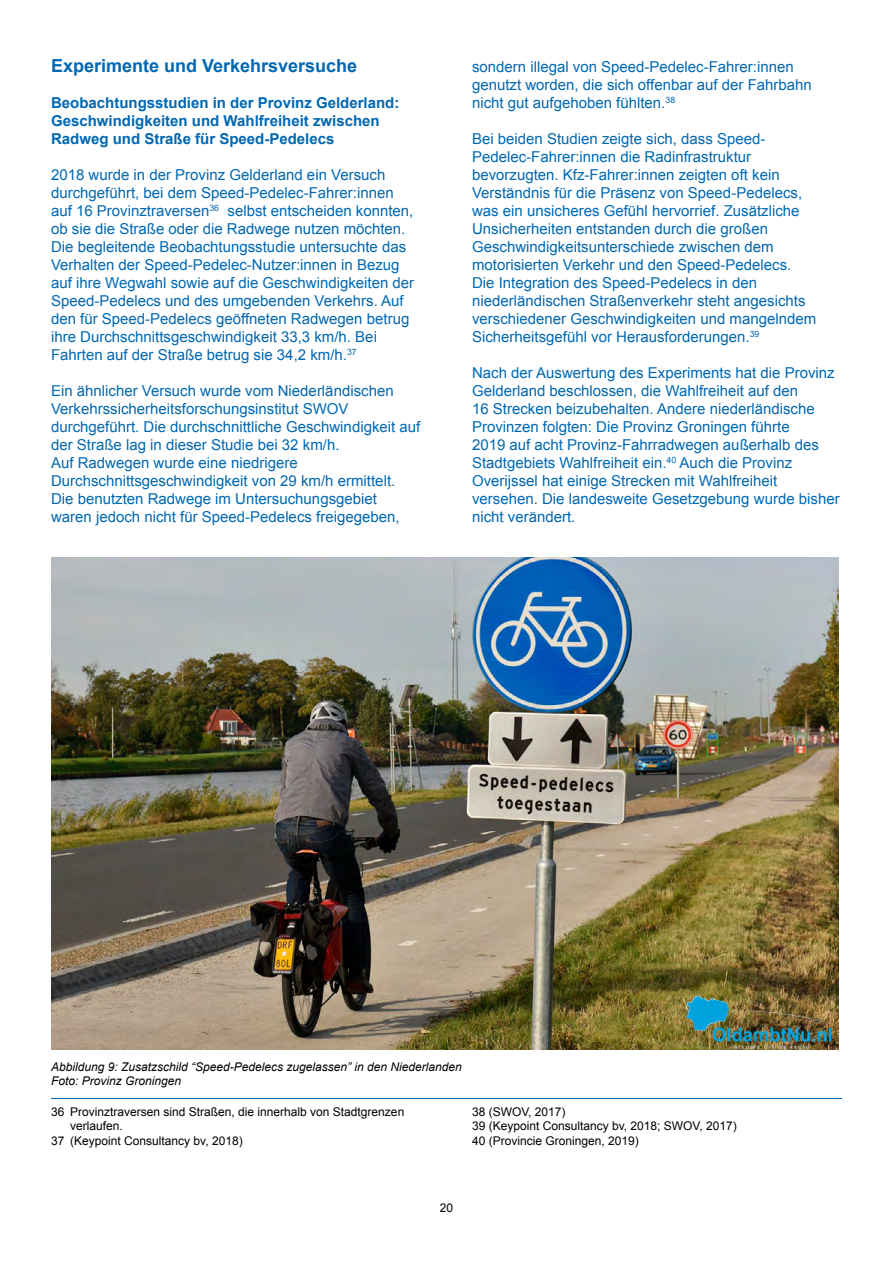
<style>
.page{position:relative;width:893px;height:1263px;background:#fff}
.page>*{position:absolute;margin:0;border:0;box-sizing:border-box;transform-origin:0 0}
.t1{font:700 18px "Arial";color:#0068b2}
.t2{font:15px/18px "Arial";color:#0068b2}
.t3{font:700 15px/18px "Arial";color:#0068b2}
.t4{font:12px/14.4px "Arial";color:#000}
.t5{font:italic 12px/14.4px "Arial";color:#000}
</style>
<div class="page">
<hr style="left:51px;top:1098px;width:791px;height:1px;background:#0068b2">
<img style="left:52px;top:557px;width:787px;height:492px">
<p class="t1" style="left:51px;top:54px;width:308px">Experimente und Verkehrsversuche</p>
<p class="t3" style="left:51px;top:94px;width:350px">Beobachtungsstudien in der Provinz Gelderland:<br>Geschwindigkeiten und Wahlfreiheit zwischen<br>Radweg und Straße für Speed-Pedelecs</p>
<p class="t2" style="left:51px;top:166px;width:365px">2018 wurde in der Provinz Gelderland ein Versuch durchgeführt, bei dem Speed-Pedelec-Fahrer:innen auf 16 Provinztraversen<sup>36</sup> selbst entscheiden konnten, ob sie die Straße oder die Radwege nutzen möchten.<br>Die begleitende Beobachtungsstudie untersuchte das Verhalten der Speed-Pedelec-Nutzer:innen in Bezug auf ihre Wegwahl sowie auf die Geschwindigkeiten der Speed-Pedelecs und des umgebenden Verkehrs. Auf den für Speed-Pedelecs geöffneten Radwegen betrug ihre Durchschnittsgeschwindigkeit 33,3 km/h. Bei Fahrten auf der Straße betrug sie 34,2 km/h.<sup>37</sup></p>
<p class="t2" style="left:51px;top:382px;width:371px">Ein ähnlicher Versuch wurde vom Niederländischen Verkehrssicherheitsforschungsinstitut SWOV durchgeführt. Die durchschnittliche Geschwindigkeit auf der Straße lag in dieser Studie bei 32 km/h.<br>Auf Radwegen wurde eine niedrigere Durchschnittsgeschwindigkeit von 29 km/h ermittelt.<br>Die benutzten Radwege im Untersuchungsgebiet waren jedoch nicht für Speed-Pedelecs freigegeben,</p>
<p class="t2" style="left:472px;top:58px;width:341px">sondern illegal von Speed-Pedelec-Fahrer:innen genutzt worden, die sich offenbar auf der Fahrbahn nicht gut aufgehoben fühlten.<sup>38</sup></p>
<p class="t2" style="left:472px;top:130px;width:346px">Bei beiden Studien zeigte sich, dass Speed-Pedelec-Fahrer:innen die Radinfrastruktur bevorzugten. Kfz-Fahrer:innen zeigten oft kein Verständnis für die Präsenz von Speed-Pedelecs, was ein unsicheres Gefühl hervorrief. Zusätzliche Unsicherheiten entstanden durch die großen Geschwindigkeitsunterschiede zwischen dem motorisierten Verkehr und den Speed-Pedelecs.<br>Die Integration des Speed-Pedelecs in den niederländischen Straßenverkehr steht angesichts verschiedener Geschwindigkeiten und mangelndem Sicherheitsgefühl vor Herausforderungen.<sup>39</sup></p>
<p class="t2" style="left:472px;top:364px;width:369px">Nach der Auswertung des Experiments hat die Provinz Gelderland beschlossen, die Wahlfreiheit auf den<br>16 Strecken beizubehalten. Andere niederländische Provinzen folgten: Die Provinz Groningen führte<br>2019 auf acht Provinz-Fahrradwegen außerhalb des Stadtgebiets Wahlfreiheit ein.<sup>40</sup> Auch die Provinz Overijssel hat einige Strecken mit Wahlfreiheit versehen. Die landesweite Gesetzgebung wurde bisher nicht verändert.</p>
<p class="t5" style="left:51px;top:1059px;width:412px">Abbildung 9: Zusatzschild “Speed-Pedelecs zugelassen” in den Niederlanden<br>Foto: Provinz Groningen</p>
<p class="t4" style="left:51px;top:1105px;width:355px">36 Provinztraversen sind Straßen, die innerhalb von Stadtgrenzen</p>
<p class="t4" style="left:70px;top:1119px;width:54px">verlaufen.</p>
<p class="t4" style="left:51px;top:1133px;width:193px">37 (Keypoint Consultancy bv, 2018)</p>
<p class="t4" style="left:472px;top:1105px;width:266px">38 (SWOV, 2017)<br>39 (Keypoint Consultancy bv, 2018; SWOV, 2017)<br>40 (Provincie Groningen, 2019)</p>
<p class="t4" style="left:440px;top:1201px;width:15px">20</p>
</div>
